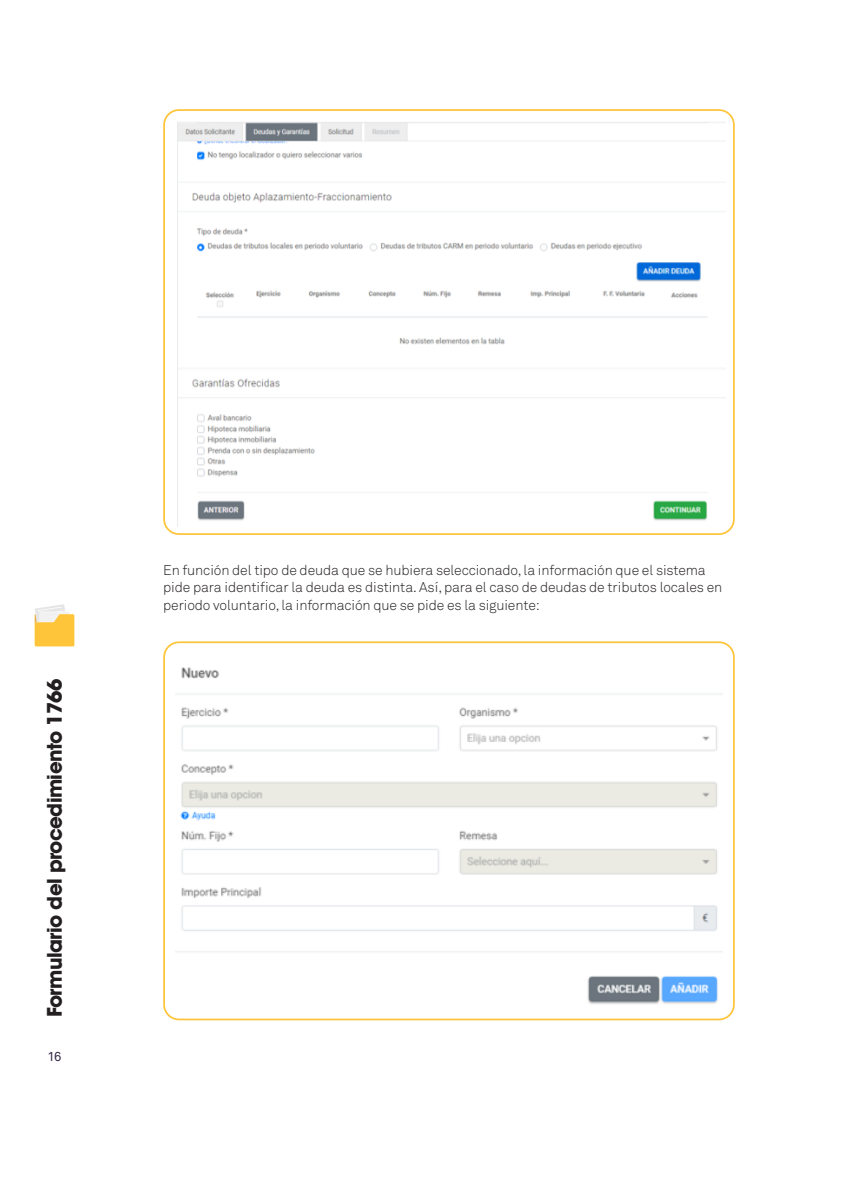
<style>
.page{position:relative;width:844px;height:1191px;background:#fff}
.page>*{position:absolute;margin:0;border:0;box-sizing:border-box;transform-origin:0 0}
.t1{font:700 19.95px "ITC Avant Garde Std";letter-spacing:-.03em;color:#231f20}
.t2{font:300 14px/17.5px "Akkurat";letter-spacing:-.01em;color:#231f20}
.t3{font:12.95px "Akkurat";color:#352b48}
</style>
<div class="page">
<svg style="left:35px;top:604px;width:39px;height:42px"></svg>
<img style="left:177px;top:122px;width:548px;height:404px">
<div style="left:163px;top:109px;width:571px;height:426px;border:2px solid #fec53a;border-radius:15px"></div>
<div style="left:163px;top:641px;width:571px;height:379px;border:2px solid #fec53a;border-radius:15px"></div>
<img style="left:175px;top:667px;width:547px;height:337px">
<h1 class="t1" style="left:42px;top:1017px;width:340px;rotate:-90deg">Formulario del procedimiento 1766</h1>
<p class="t3" style="left:48px;top:1049px;width:15px">16</p>
<p class="t2" style="left:163px;top:561px;width:560px">En función del tipo de deuda que se hubiera seleccionado, la información que el sistema pide para identificar la deuda es distinta. Así, para el caso de deudas de tributos locales en periodo voluntario, la información que se pide es la siguiente:</p>
</div>
